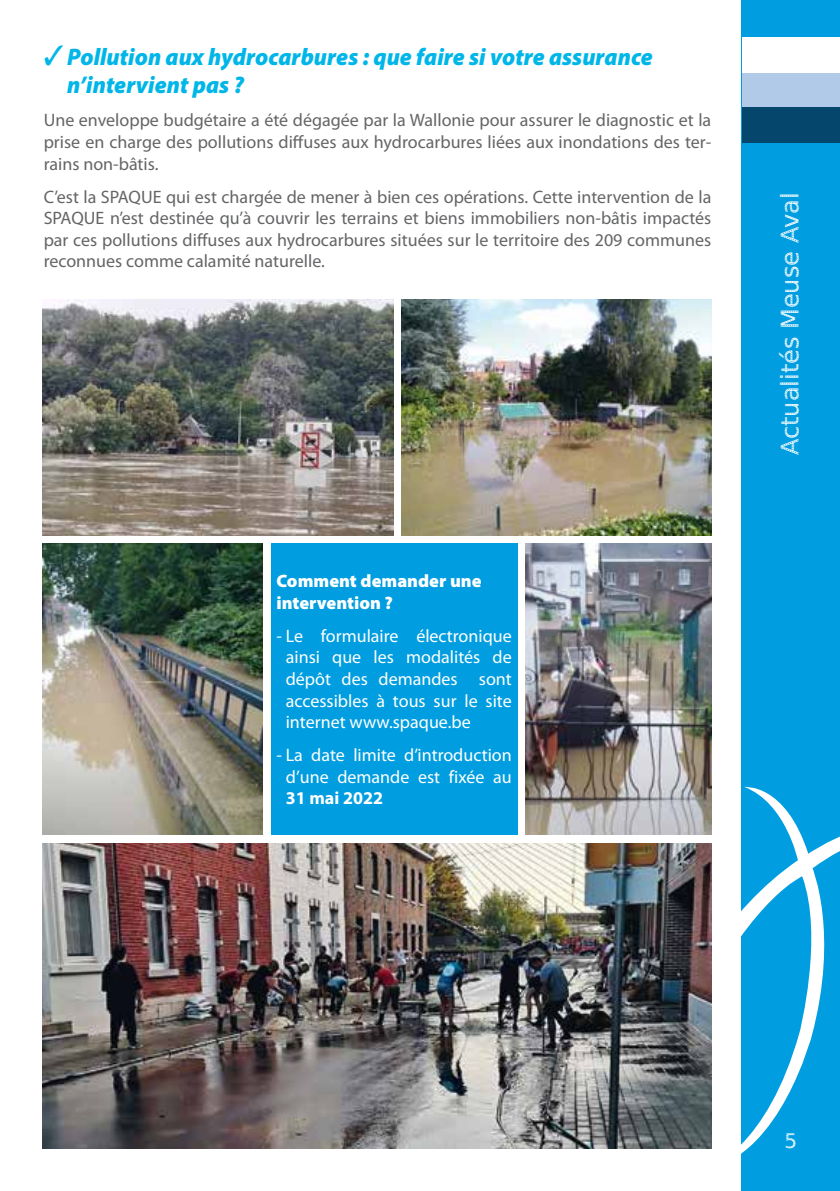
<style>
.page{position:relative;width:840px;height:1191px;background:#fff}
.page>*{position:absolute;margin:0;border:0;box-sizing:border-box;transform-origin:0 0}
.t1{font:italic 900 24px/28.8px "Myriad Pro";color:#00b6e8;scale:.96 1}
.t2{font:24px "Spranq eco sans";color:#fff}
.t3{font:20px "Spranq eco sans";color:#fff}
.t4{font:18px/21.6px "Myriad Pro";color:#646567;text-align:justify}
.t5{font:18px/21.6px "Myriad Pro";color:#fff;text-align:justify}
.t6{font:900 18px/21.6px "Myriad Pro";color:#fff}
.t7{font:700 18px "Myriad Pro";color:#fff}
</style>
<div class="page">
<div style="left:741px;top:0;width:98px;height:1191px;background:#009ee0"></div>
<svg style="left:741px;top:786px;width:98px;height:368px"></svg>
<div style="left:741px;top:107px;width:98px;height:36px;background:#04466c"></div>
<div style="left:741px;top:72px;width:98px;height:35px;background:#b1cae7"></div>
<div style="left:741px;top:37px;width:98px;height:36px;background:#fff"></div>
<div style="left:270px;top:543px;width:247px;height:292px;background:#009ee0"></div>
<img style="left:43px;top:299px;width:350px;height:236px">
<img style="left:401px;top:299px;width:310px;height:236px">
<img style="left:43px;top:543px;width:219px;height:292px">
<img style="left:525px;top:543px;width:186px;height:292px">
<img style="left:43px;top:844px;width:668px;height:304px">
<h1 class="t1" style="left:67px;top:41px;width:611px;text-indent:-23px">✓Pollution aux hydrocarbures : que faire si votre assurance n’intervient pas ?</h1>
<p class="t4" style="left:44px;top:109px;width:668px">Une enveloppe budgétaire a été dégagée par la Wallonie pour assurer le diagnostic et la prise en charge des pollutions diffuses aux hydrocarbures liées aux inondations des ter&shy;rains non-bâtis.</p>
<p class="t4" style="left:44px;top:185px;width:668px">C’est la SPAQUE qui est chargée de mener à bien ces opérations. Cette intervention de la SPAQUE n’est destinée qu’à couvrir les terrains et biens immobiliers non-bâtis impactés par ces pollutions diffuses aux hydrocarbures situées sur le territoire des 209 communes reconnues comme calamité naturelle.</p>
<p class="t6" style="left:276px;top:569px;width:206px">Comment demander une intervention ?</p>
<p class="t5" style="left:285px;top:624px;width:227px;text-indent:-9px">- Le formulaire électronique ainsi que les modalités de dépôt des demandes sont accessibles à tous sur le site internet www.spaque.be</p>
<p class="t5" style="left:276px;top:744px;width:237px;text-align:center">- La date limite d’introduction d’une demande est fixée au</p>
<p class="t7" style="left:285px;top:786px;width:99px">31 mai 2022</p>
<h1 class="t2" style="left:774px;top:455px;width:264px;rotate:-90deg">Actualités Meuse Aval</h1>
<p class="t3" style="left:784px;top:1128px;width:14px">5</p>
</div>
